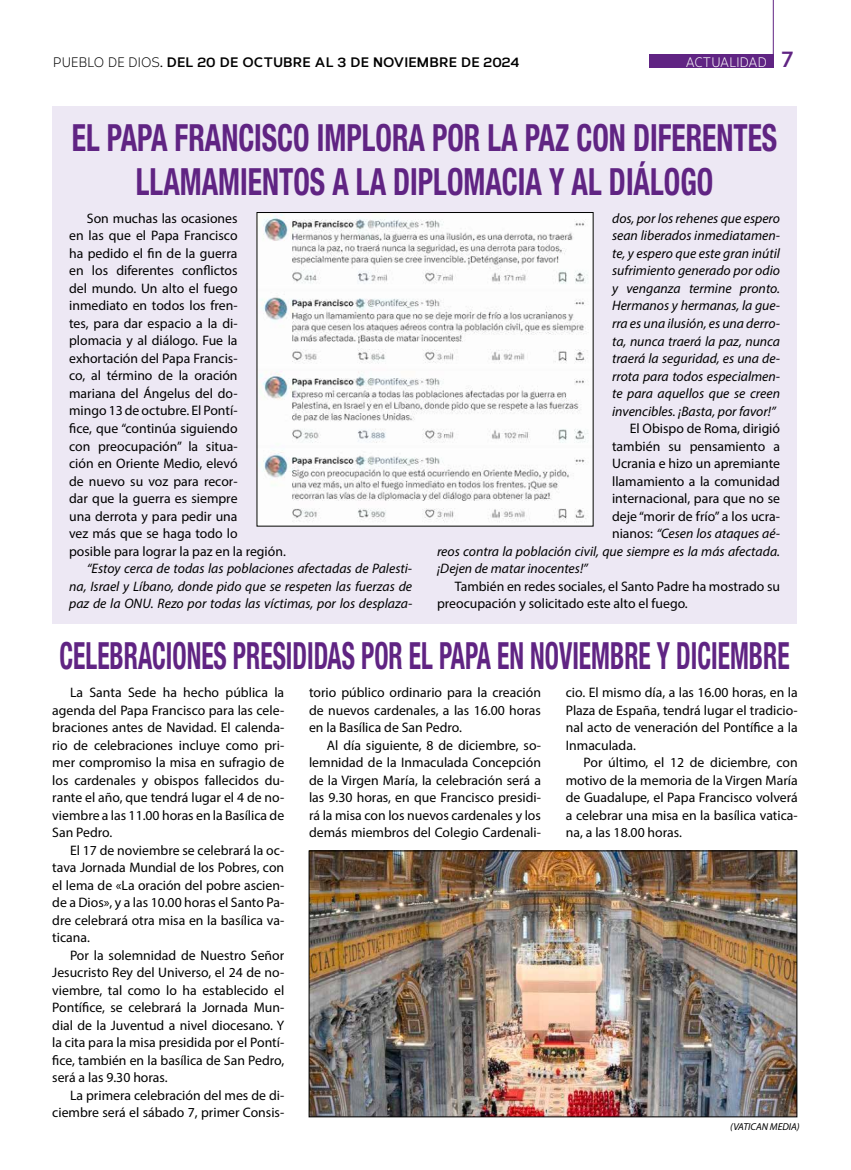
<style>
.page{position:relative;width:851px;height:1170px;background:#fff}
.page>*{position:absolute;margin:0;border:0;box-sizing:border-box;transform-origin:0 0}
.t1{font:700 condensed 37.5px/43.8px "Helvetica Neue LT Std";color:#602483;text-align:center;scale:.79 1}
.t2{font:700 condensed 37.5px "Helvetica Neue LT Std";color:#602483;scale:.68 1}
.t3{font:13.75px/17.5px "Myriad Pro";color:#000;text-align:justify}
.t4{font:italic 13.75px/17.5px "Myriad Pro";color:#000;text-align:justify}
.t5{font:700 13.75px "Corbert";letter-spacing:.01em;color:#000}
.t6{font:13.75px "Corbert";letter-spacing:.01em;color:#fff;scale:.9 1}
.t7{font:italic 10px "Myriad Pro";color:#000}
.s1{font-weight:400}
.s2{font-weight:700;font-size:22.5px;color:#602483}
.s3{font-style:normal}
</style>
<div class="page">
<div style="left:52px;top:106px;width:744px;height:518px;background:#ede8f4"></div>
<div style="left:649px;top:54px;width:124px;height:13px;background:#602483"></div>
<hr style="left:772px;top:0;width:1px;height:67px;background:#602483">
<img style="left:258px;top:214px;width:333px;height:310px">
<img style="left:311px;top:852px;width:484px;height:263px">
<div style="left:309px;top:850px;width:488px;height:267px;border:1px solid #000"></div>
<p class="t5" style="left:53px;top:51px;width:467px"><span class="s1">PUEBLO DE DIOS</span>. DEL 20 DE OCTUBRE AL 3 DE NOVIEMBRE DE 2024</p>
<p class="t6" style="left:685px;top:52px;width:121px">ACTUALIDAD <span class="s2">7</span></p>
<h1 class="t1" style="left:72px;top:115px;width:894px">EL PAPA FRANCISCO IMPLORA POR LA PAZ CON DIFERENTES<br>LLAMAMIENTOS A LA DIPLOMACIA Y AL DIÁLOGO</h1>
<p class="t3" style="left:69px;top:209px;width:218px;text-align:left;text-indent:18px">Son muchas las ocasiones<br>en las que el Papa Francisco<br>ha pedido el fin de la guerra<br>en los diferentes conflictos<br>del mundo. Un alto el fuego inmediato en todos los fren-<br>tes, para dar espacio a la di&shy;plomacia y al diálogo. Fue la exhortación del Papa Francis-<br>co, al término de la oración mariana del Ángelus del do-<br>mingo 13 de octubre. El Pontí-<br>fice, que “continúa siguiendo<br>con preocupación” la situa-<br>ción en Oriente Medio, elevó<br>de nuevo su voz para recor-<br>dar que la guerra es siempre<br>una derrota y para pedir una<br>vez más que se haga todo lo<br>posible para lograr la paz en la región.</p>
<p class="t4" style="left:69px;top:559px;width:344px;text-indent:18px">“Estoy cerca de todas las poblaciones afectadas de Palesti&shy;na, Israel y Líbano, donde pido que se respeten las fuerzas de paz de la ONU. Rezo por todas las víctimas, por los desplaza-</p>
<p class="t4" style="left:612px;top:209px;width:169px">dos, por los rehenes que espero sean liberados inmediatamen&shy;te, y espero que este gran inútil sufrimiento generado por odio y venganza termine pronto.<br>Hermanos y hermanas, la gue&shy;rra es una ilusión, es una derro&shy;ta, nunca traerá la paz, nunca traerá la seguridad, es una de&shy;rrota para todos especialmen&shy;te para aquellos que se creen invencibles. ¡Basta, por favor!”</p>
<p class="t3" style="left:629px;top:419px;width:152px">El Obispo de Roma, dirigió</p>
<p class="t3" style="left:612px;top:437px;width:169px">también su pensamiento a</p>
<p class="t3" style="left:612px;top:454px;width:169px">Ucrania e hizo un apremiante</p>
<p class="t3" style="left:612px;top:472px;width:169px">llamamiento a la comunidad</p>
<p class="t3" style="left:612px;top:489px;width:169px">internacional, para que no se</p>
<p class="t3" style="left:612px;top:507px;width:169px">deje “morir de frío” a los ucra-</p>
<p class="t4" style="left:612px;top:524px;width:169px"><span class="s3">nianos:</span> “Cesen los ataques aé-</p>
<p class="t4" style="left:437px;top:542px;width:344px">reos contra la población civil, que siempre es la más afectada.</p>
<p class="t4" style="left:437px;top:559px;width:152px">¡Dejen de matar inocentes!”</p>
<p class="t3" style="left:437px;top:577px;width:344px;text-indent:18px">También en redes sociales, el Santo Padre ha mostrado su preocupación y solicitado este alto el fuego.</p>
<h1 class="t2" style="left:60px;top:633px;width:1074px">CELEBRACIONES PRESIDIDAS POR EL PAPA EN NOVIEMBRE Y DICIEMBRE</h1>
<p class="t3" style="left:52px;top:683px;width:233px;text-indent:18px">La Santa Sede ha hecho pública la agenda del Papa Francisco para las cele&shy;braciones antes de Navidad. El calenda&shy;rio de celebraciones incluye como pri&shy;mer compromiso la misa en sufragio de los cardenales y obispos fallecidos du&shy;rante el año, que tendrá lugar el 4 de no&shy;viembre a las 11.00 horas en la Basílica de San Pedro.</p>
<p class="t3" style="left:52px;top:841px;width:233px;text-indent:18px">El 17 de noviembre se celebrará la oc&shy;tava Jornada Mundial de los Pobres, con el lema de «La oración del pobre ascien&shy;de a Dios», y a las 10.00 horas el Santo Pa&shy;dre celebrará otra misa en la basílica va&shy;ticana.</p>
<p class="t3" style="left:52px;top:946px;width:233px;text-indent:18px">Por la solemnidad de Nuestro Señor Jesucristo Rey del Universo, el 24 de no&shy;viembre, tal como lo ha establecido el Pontífice, se celebrará la Jornada Mun&shy;dial de la Juventud a nivel diocesano. Y la cita para la misa presidida por el Pontí&shy;fice, también en la basílica de San Pedro, será a las 9.30 horas.</p>
<p class="t3" style="left:52px;top:1086px;width:233px;text-align:right">La primera celebración del mes de di&shy;ciembre será el sábado 7, primer Consis-</p>
<p class="t3" style="left:309px;top:683px;width:233px">torio público ordinario para la creación de nuevos cardenales, a las 16.00 horas en la Basílica de San Pedro.</p>
<p class="t3" style="left:309px;top:736px;width:233px;text-indent:18px">Al día siguiente, 8 de diciembre, so&shy;lemnidad de la Inmaculada Concepción de la Virgen María, la celebración será a las 9.30 horas, en que Francisco presidi&shy;rá la misa con los nuevos cardenales y los demás miembros del Colegio Cardenali-</p>
<p class="t3" style="left:565px;top:683px;width:233px">cio. El mismo día, a las 16.00 horas, en la Plaza de España, tendrá lugar el tradicio&shy;nal acto de veneración del Pontífice a la Inmaculada.</p>
<p class="t3" style="left:565px;top:753px;width:233px;text-indent:18px">Por último, el 12 de diciembre, con motivo de la memoria de la Virgen María de Guadalupe, el Papa Francisco volverá a celebrar una misa en la basílica vatica&shy;na, a las 18.00 horas.</p>
<p class="t7" style="left:730px;top:1119px;width:71px">(VATICAN MEDIA)</p>
</div>
